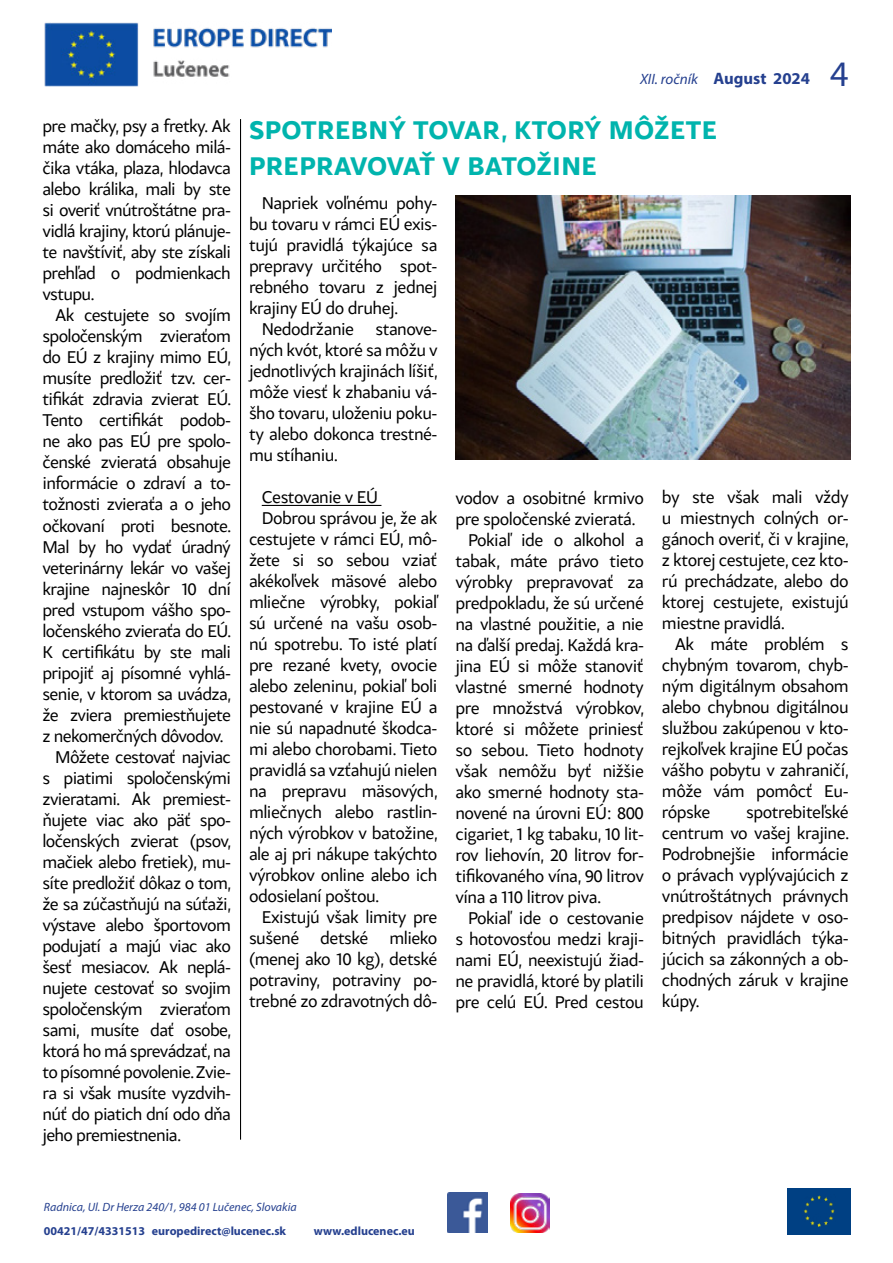
<style>
.page{position:relative;width:893px;height:1263px;background:#fff}
.page>*{position:absolute;margin:0;border:0;box-sizing:border-box;transform-origin:0 0}
.t1{font:700 27px/36px "Samo Sans";letter-spacing:.015em;color:#00b4ad}
.t2{font:18px/21px "Samo Sans";letter-spacing:-.03em;color:#000;text-align:justify}
.t3{font:italic 15px "Myriad Pro";color:#25408f}
.t4{font:700 12px "Myriad Pro";color:#25408f}
.t5{font:italic 12px "Myriad Pro";color:#25408f}
.s1{font-weight:700;font-style:normal;font-size:16.65px}
.s2{font-style:normal;font-size:36px}
</style>
<div class="page">
<div style="left:787px;top:1188px;width:63px;height:47px;background:#004083"></div>
<img style="left:804px;top:1195px;width:31px;height:32px">
<img style="left:448px;top:1193px;width:39px;height:39px">
<img style="left:510px;top:1193px;width:39px;height:39px">
<img style="left:44px;top:22px;width:287px;height:64px">
<img style="left:455px;top:196px;width:395px;height:263px">
<hr style="left:262px;top:505px;width:119px;height:1px;background:#000">
<hr style="left:240px;top:119px;width:1px;height:1021px;background:#000">
<p class="t2" style="left:43px;top:116px;width:190px">pre mačky, psy a fretky. Ak máte ako domáceho milá&shy;čika vtáka, plaza, hlodavca alebo králika, mali by ste si overiť vnútroštátne pra&shy;vidlá krajiny, ktorú plánuje&shy;te navštíviť, aby ste získali prehľad o podmienkach vstupu.</p>
<p class="t2" style="left:55px;top:305px;width:177px">Ak cestujete so svojím</p>
<p class="t2" style="left:43px;top:326px;width:190px">spoločenským zvieraťom</p>
<p class="t2" style="left:43px;top:347px;width:191px">do EÚ z krajiny mimo EÚ,</p>
<p class="t2" style="left:43px;top:368px;width:190px">musíte predložiť tzv. cer-</p>
<p class="t2" style="left:43px;top:389px;width:191px">tifikát zdravia zvierat EÚ.</p>
<p class="t2" style="left:43px;top:410px;width:190px">Tento certifikát podob-</p>
<p class="t2" style="left:43px;top:431px;width:190px">ne ako pas EÚ pre spolo-</p>
<p class="t2" style="left:43px;top:452px;width:190px">čenské zvieratá obsahuje</p>
<p class="t2" style="left:43px;top:473px;width:190px">informácie o zdraví a to-</p>
<p class="t2" style="left:43px;top:494px;width:190px">tožnosti zvieraťa a o jeho</p>
<p class="t2" style="left:43px;top:515px;width:191px">očkovaní proti besnote.</p>
<p class="t2" style="left:43px;top:536px;width:190px">Mal by ho vydať úradný</p>
<p class="t2" style="left:43px;top:557px;width:190px">veterinárny lekár vo vašej</p>
<p class="t2" style="left:43px;top:578px;width:190px">krajine najneskôr 10 dní</p>
<p class="t2" style="left:43px;top:599px;width:190px">pred vstupom vášho spo-</p>
<p class="t2" style="left:43px;top:620px;width:191px">ločenského zvieraťa do EÚ.</p>
<p class="t2" style="left:43px;top:641px;width:190px">K certifikátu by ste mali</p>
<p class="t2" style="left:43px;top:662px;width:190px">pripojiť aj písomné vyhlá-</p>
<p class="t2" style="left:43px;top:683px;width:191px">senie, v ktorom sa uvádza,</p>
<p class="t2" style="left:43px;top:704px;width:190px">že zviera premiestňujete</p>
<p class="t2" style="left:43px;top:725px;width:183px">z nekomerčných dôvodov.</p>
<p class="t2" style="left:55px;top:746px;width:177px">Môžete cestovať najviac</p>
<p class="t2" style="left:43px;top:767px;width:190px">s piatimi spoločenskými</p>
<p class="t2" style="left:43px;top:788px;width:190px">zvieratami. Ak premiest-</p>
<p class="t2" style="left:43px;top:809px;width:190px">ňujete viac ako päť spo-</p>
<p class="t2" style="left:43px;top:830px;width:191px">ločenských zvierat (psov,</p>
<p class="t2" style="left:43px;top:851px;width:190px">mačiek alebo fretiek), mu-</p>
<p class="t2" style="left:43px;top:872px;width:191px">síte predložiť dôkaz o tom,</p>
<p class="t2" style="left:43px;top:893px;width:191px">že sa zúčastňujú na súťaži,</p>
<p class="t2" style="left:43px;top:914px;width:190px">výstave alebo športovom</p>
<p class="t2" style="left:43px;top:935px;width:190px">podujatí a majú viac ako</p>
<p class="t2" style="left:43px;top:956px;width:190px">šesť mesiacov. Ak neplá-</p>
<p class="t2" style="left:43px;top:977px;width:190px">nujete cestovať so svojim</p>
<p class="t2" style="left:43px;top:998px;width:190px">spoločenským zvieraťom</p>
<p class="t2" style="left:43px;top:1019px;width:191px">sami, musíte dať osobe,</p>
<p class="t2" style="left:43px;top:1040px;width:190px">ktorá ho má sprevádzať, na</p>
<p class="t2" style="left:43px;top:1061px;width:190px">to písomné povolenie. Zvie-</p>
<p class="t2" style="left:43px;top:1082px;width:190px">ra si však musíte vyzdvih-</p>
<p class="t2" style="left:43px;top:1103px;width:190px">núť do piatich dní odo dňa</p>
<p class="t2" style="left:43px;top:1124px;width:140px">jeho premiestnenia.</p>
<p class="t3" style="left:640px;top:70px;width:210px">XII. ročník <span class="s1">August 2024</span> <span class="s2">4</span></p>
<h1 class="t1" style="left:249px;top:112px;width:470px">SPOTREBNÝ TOVAR, KTORÝ MÔŽETE<br>PREPRAVOVAŤ V BATOŽINE</h1>
<p class="t2" style="left:249px;top:192px;width:190px;text-indent:13px">Napriek voľnému pohy&shy;bu tovaru v rámci EÚ exis&shy;tujú pravidlá týkajúce sa prepravy určitého spot&shy;rebného tovaru z jednej krajiny EÚ do druhej.</p>
<p class="t2" style="left:249px;top:318px;width:191px;text-indent:13px">Nedodržanie stanove&shy;ných kvót, ktoré sa môžu v jednotlivých krajinách líšiť, môže viesť k zhabaniu vá&shy;šho tovaru, uloženiu poku&shy;ty alebo dokonca trestné&shy;mu stíhaniu.</p>
<p class="t2" style="left:262px;top:486px;width:118px">Cestovanie v EÚ</p>
<p class="t2" style="left:262px;top:507px;width:177px">Dobrou správou je, že ak</p>
<p class="t2" style="left:249px;top:528px;width:190px">cestujete v rámci EÚ, mô-</p>
<p class="t2" style="left:249px;top:549px;width:190px">žete si so sebou vziať</p>
<p class="t2" style="left:249px;top:570px;width:190px">akékoľvek mäsové alebo</p>
<p class="t2" style="left:249px;top:591px;width:190px">mliečne výrobky, pokiaľ</p>
<p class="t2" style="left:249px;top:612px;width:190px">sú určené na vašu osob-</p>
<p class="t2" style="left:249px;top:633px;width:190px">nú spotrebu. To isté platí</p>
<p class="t2" style="left:249px;top:654px;width:190px">pre rezané kvety, ovocie</p>
<p class="t2" style="left:249px;top:675px;width:190px">alebo zeleninu, pokiaľ boli</p>
<p class="t2" style="left:249px;top:696px;width:190px">pestované v krajine EÚ a</p>
<p class="t2" style="left:249px;top:717px;width:190px">nie sú napadnuté škodca-</p>
<p class="t2" style="left:249px;top:738px;width:190px">mi alebo chorobami. Tieto</p>
<p class="t2" style="left:249px;top:759px;width:190px">pravidlá sa vzťahujú nielen</p>
<p class="t2" style="left:249px;top:780px;width:191px">na prepravu mäsových,</p>
<p class="t2" style="left:249px;top:801px;width:190px">mliečnych alebo rastlin-</p>
<p class="t2" style="left:249px;top:822px;width:191px">ných výrobkov v batožine,</p>
<p class="t2" style="left:249px;top:843px;width:190px">ale aj pri nákupe takýchto</p>
<p class="t2" style="left:249px;top:864px;width:190px">výrobkov online alebo ich</p>
<p class="t2" style="left:249px;top:885px;width:132px">odosielaní poštou.</p>
<p class="t2" style="left:262px;top:906px;width:177px">Existujú však limity pre</p>
<p class="t2" style="left:249px;top:927px;width:190px">sušené detské mlieko</p>
<p class="t2" style="left:249px;top:948px;width:190px">(menej ako 10 kg), detské</p>
<p class="t2" style="left:249px;top:969px;width:190px">potraviny, potraviny po-</p>
<p class="t2" style="left:249px;top:990px;width:190px">trebné zo zdravotných dô-</p>
<p class="t2" style="left:662px;top:486px;width:189px">by ste však mali vždy u miestnych colných or&shy;gánoch overiť, či v krajine, z ktorej cestujete, cez kto&shy;rú prechádzate, alebo do ktorej cestujete, existujú miestne pravidlá.</p>
<p class="t2" style="left:662px;top:633px;width:189px;text-indent:13px">Ak máte problém s chybným tovarom, chyb&shy;ným digitálnym obsahom alebo chybnou digitálnou službou zakúpenou v kto&shy;rejkoľvek krajine EÚ počas vášho pobytu v zahraničí, môže vám pomôcť Eu&shy;rópske</p>
<p class="t2" style="left:455px;top:487px;width:190px">vodov a osobitné krmivo</p>
<p class="t2" style="left:455px;top:508px;width:182px">pre spoločenské zvieratá.</p>
<p class="t2" style="left:468px;top:529px;width:177px">Pokiaľ ide o alkohol a</p>
<p class="t2" style="left:455px;top:550px;width:190px">tabak, máte právo tieto</p>
<p class="t2" style="left:455px;top:571px;width:190px">výrobky prepravovať za</p>
<p class="t2" style="left:455px;top:592px;width:190px">predpokladu, že sú určené</p>
<p class="t2" style="left:455px;top:613px;width:190px">na vlastné použitie, a nie</p>
<p class="t2" style="left:455px;top:634px;width:190px">na ďalší predaj. Každá kra-</p>
<p class="t2" style="left:455px;top:655px;width:190px">jina EÚ si môže stanoviť</p>
<p class="t2" style="left:455px;top:676px;width:190px">vlastné smerné hodnoty</p>
<p class="t2" style="left:455px;top:697px;width:191px">pre množstvá výrobkov,</p>
<p class="t2" style="left:455px;top:718px;width:190px">ktoré si môžete priniesť</p>
<p class="t2" style="left:455px;top:739px;width:190px">so sebou. Tieto hodnoty</p>
<p class="t2" style="left:455px;top:760px;width:190px">však nemôžu byť nižšie</p>
<p class="t2" style="left:455px;top:781px;width:190px">ako smerné hodnoty sta-</p>
<p class="t2" style="left:455px;top:802px;width:190px">novené na úrovni EÚ: 800</p>
<p class="t2" style="left:455px;top:823px;width:190px">cigariet, 1 kg tabaku, 10 lit-</p>
<p class="t2" style="left:455px;top:844px;width:190px">rov liehovín, 20 litrov for-</p>
<p class="t2" style="left:455px;top:865px;width:190px">tifikovaného vína, 90 litrov</p>
<p class="t2" style="left:455px;top:886px;width:148px">vína a 110 litrov piva.</p>
<p class="t2" style="left:468px;top:907px;width:177px">Pokiaľ ide o cestovanie</p>
<p class="t2" style="left:455px;top:928px;width:190px">s hotovosťou medzi kraji-</p>
<p class="t2" style="left:455px;top:949px;width:190px">nami EÚ, neexistujú žiad-</p>
<p class="t2" style="left:455px;top:970px;width:190px">ne pravidlá, ktoré by platili</p>
<p class="t2" style="left:455px;top:991px;width:190px">pre celú EÚ. Pred cestou</p>
<p class="t2" style="left:662px;top:801px;width:189px;text-indent:84px">spotrebiteľské centrum vo vašej krajine.<br>Podrobnejšie informácie o právach vyplývajúcich z vnútroštátnych právnych predpisov nájdete v oso&shy;bitných pravidlách týka&shy;júcich sa zákonných a ob&shy;chodných záruk v krajine kúpy.</p>
<p class="t5" style="left:44px;top:1199px;width:254px">Radnica, Ul. Dr Herza 240/1, 984 01 Lučenec, Slovakia</p>
<p class="t4" style="left:44px;top:1223px;width:244px">00421/47/4331513 europedirect@lucenec.sk</p>
<p class="t4" style="left:314px;top:1223px;width:102px">www.edlucenec.eu</p>
</div>
